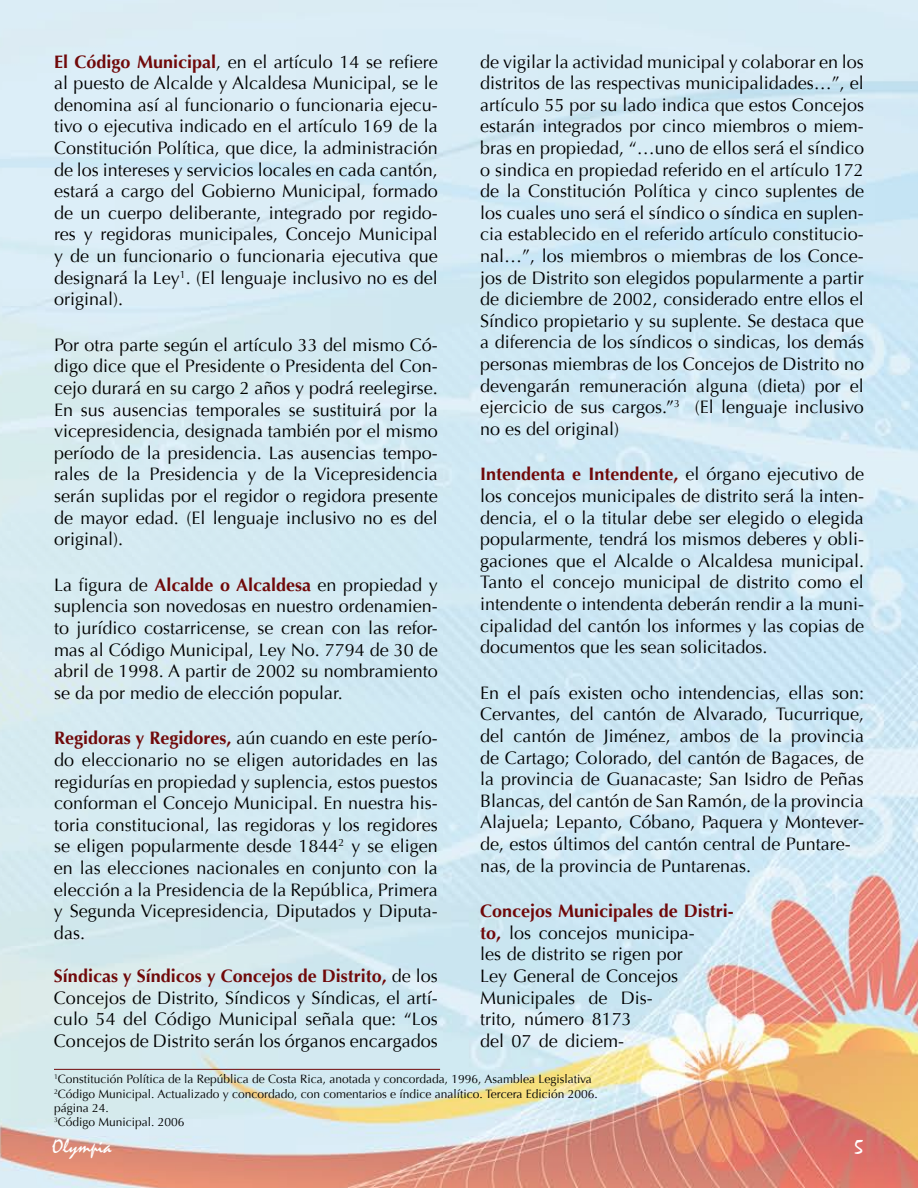
<style>
.page{position:relative;width:918px;height:1188px;background:#fff}
.page>*{position:absolute;margin:0;border:0;box-sizing:border-box;transform-origin:0 0}
.t1{font:21px "Mistral";color:#fff}
.t2{font:18px/21.6px "Optima";color:#000;text-align:justify}
.t3{font:12px/14.4px "Optima";color:#000}
.s1{font-weight:700;color:#70090a}
</style>
<div class="page">
<img style="left:0;top:0;width:918px;height:1188px">
<hr style="left:54px;top:1069px;width:386px;height:1px;background:#70090a">
<p class="t2" style="left:54px;top:51px;width:385px"><span class="s1">El Código Municipal</span>, en el artículo 14 se refiere al puesto de Alcalde y Alcaldesa Municipal, se le denomina así al funcionario o funcionaria ejecu&shy;tivo o ejecutiva indicado en el artículo 169 de la Constitución Política, que dice, la administración de los intereses y servicios locales en cada cantón, estará a cargo del Gobierno Municipal, formado de un cuerpo deliberante, integrado por regido&shy;res y regidoras municipales, Concejo Municipal y de un funcionario o funcionaria ejecutiva que designará la Ley<sup>1</sup>. (El lenguaje inclusivo no es del original).</p>
<p class="t2" style="left:54px;top:334px;width:385px">Por otra parte según el artículo 33 del mismo Có&shy;digo dice que el Presidente o Presidenta del Con&shy;cejo durará en su cargo 2 años y podrá reelegirse.<br>En sus ausencias temporales se sustituirá por la vicepresidencia, designada también por el mismo período de la presidencia. Las ausencias tempo&shy;rales de la Presidencia y de la Vicepresidencia serán suplidas por el regidor o regidora presente de mayor edad. (El lenguaje inclusivo no es del original).</p>
<p class="t2" style="left:54px;top:574px;width:385px">La figura de <span class="s1">Alcalde o Alcaldesa</span> en propiedad y suplencia son novedosas en nuestro ordenamien&shy;to jurídico costarricense, se crean con las refor&shy;mas al Código Municipal, Ley No. 7794 de 30 de abril de 1998. A partir de 2002 su nombramiento se da por medio de elección popular.</p>
<p class="t2" style="left:54px;top:728px;width:385px"><span class="s1">Regidoras y Regidores,</span> aún cuando en este perío&shy;do eleccionario no se eligen autoridades en las regidurías en propiedad y suplencia, estos puestos conforman el Concejo Municipal. En nuestra his&shy;toria constitucional, las regidoras y los regidores se eligen popularmente desde 1844<sup>2</sup> y se eligen en las elecciones nacionales en conjunto con la elección a la Presidencia de la República, Primera y Segunda Vicepresidencia, Diputados y Diputa&shy;das.</p>
<p class="t2" style="left:54px;top:965px;width:385px"><span class="s1">Síndicas y Síndicos y Concejos de Distrito,</span> de los Concejos de Distrito, Síndicos y Síndicas, el artí&shy;culo 54 del Código Municipal señala que: “Los Concejos de Distrito serán los órganos encargados</p>
<p class="t2" style="left:480px;top:51px;width:385px">de vigilar la actividad municipal y colaborar en los distritos de las respectivas municipalidades…”, el artículo 55 por su lado indica que estos Concejos estarán integrados por cinco miembros o miem&shy;bras en propiedad, “…uno de ellos será el síndico o sindica en propiedad referido en el artículo 172 de la Constitución Política y cinco suplentes de los cuales uno será el síndico o síndica en suplen&shy;cia establecido en el referido artículo constitucio&shy;nal…”, los miembros o miembras de los Conce&shy;jos de Distrito son elegidos popularmente a partir de diciembre de 2002, considerado entre ellos el Síndico propietario y su suplente. Se destaca que a diferencia de los síndicos o sindicas, los demás personas miembras de los Concejos de Distrito no devengarán remuneración alguna (dieta) por el ejercicio de sus cargos.”<sup>3</sup> (El lenguaje inclusivo no es del original)</p>
<p class="t2" style="left:480px;top:464px;width:385px"><span class="s1">Intendenta e Intendente,</span> el órgano ejecutivo de los concejos municipales de distrito será la inten&shy;dencia, el o la titular debe ser elegido o elegida popularmente, tendrá los mismos deberes y obli&shy;gaciones que el Alcalde o Alcaldesa municipal.<br>Tanto el concejo municipal de distrito como el intendente o intendenta deberán rendir a la muni&shy;cipalidad del cantón los informes y las copias de documentos que les sean solicitados.</p>
<p class="t2" style="left:480px;top:682px;width:385px;text-align:left">En el país existen ocho intendencias, ellas son:<br>Cervantes, del cantón de Alvarado, Tucurrique, del cantón de Jiménez, ambos de la provincia de Cartago; Colorado, del cantón de Bagaces, de la provincia de Guanacaste; San Isidro de Peñas Blancas, del cantón de San Ramón, de la provincia Alajuela; Lepanto, Cóbano, Paquera y Montever&shy;de, estos últimos del cantón central de Puntare&shy;nas, de la provincia de Puntarenas.</p>
<p class="t2" style="left:480px;top:900px;width:255px;text-align:left"><span class="s1">Concejos Municipales de Distri&shy;to,</span> los concejos municipa-<br>les de distrito se rigen por<br>Ley General de Concejos<br>Municipales de Dis-<br>trito, número 8173<br>del 07 de diciem-</p>
<p class="t3" style="left:54px;top:1072px;width:545px"><sup>1</sup>Constitución Política de la República de Costa Rica, anotada y concordada, 1996, Asamblea Legislativa <sup>2</sup>Código Municipal. Actualizado y concordado, con comentarios e índice analítico. Tercera Edición 2006. página 24.<br><sup>3</sup>Código Municipal. 2006</p>
<p class="t1" style="left:52px;top:1135px;width:61px">Olympia</p>
<p class="t1" style="left:855px;top:1135px;width:10px">5</p>
</div>
